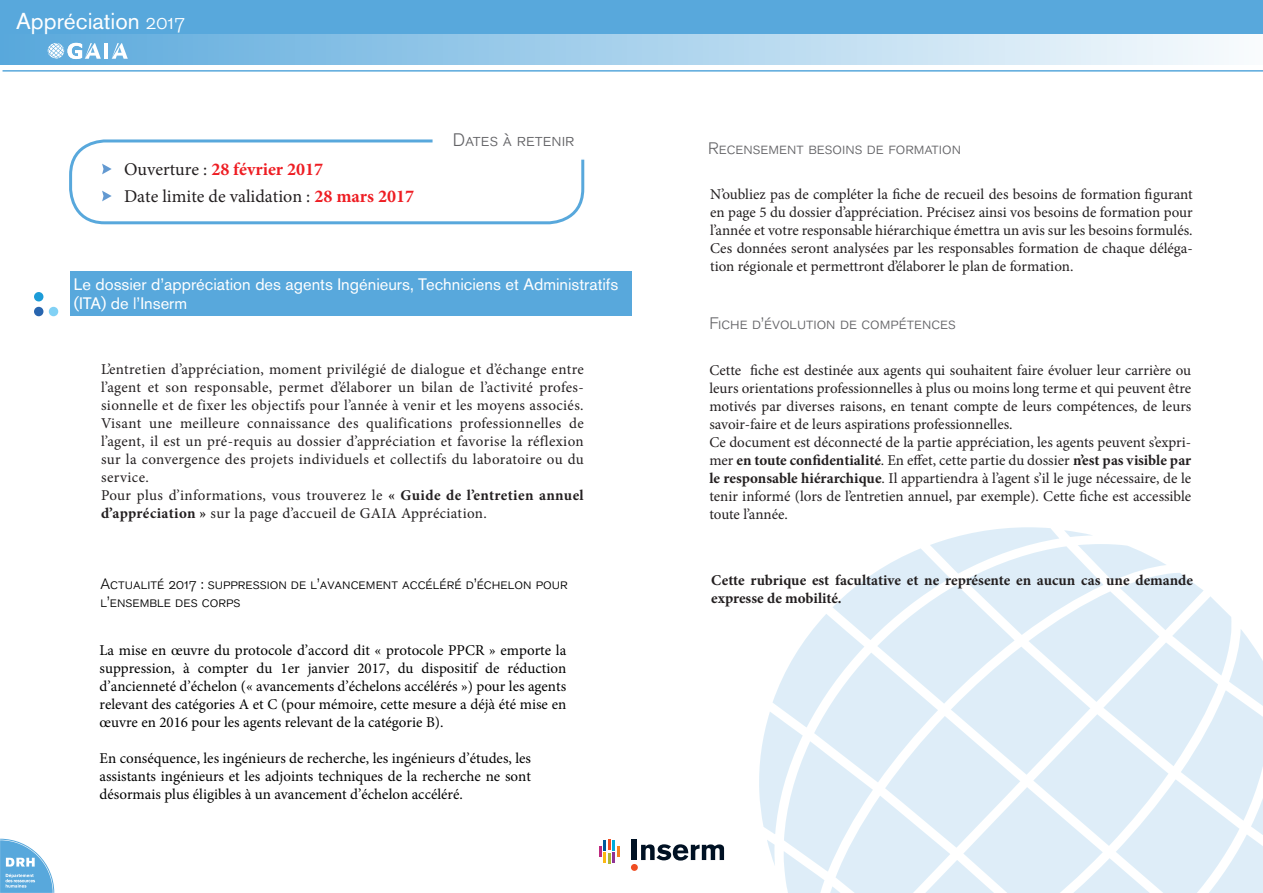
<style>
.page{position:relative;width:1263px;height:893px;background:#fff}
.page>*{position:absolute;margin:0;border:0;box-sizing:border-box;transform-origin:0 0}
.t1{font:22.95px "Akzidenz Grotesk BQ";color:#fff}
.t2{font:18px/27px "Minion Pro";color:#231f20}
.t3{font:18px "Akzidenz Grotesk BQ Light SC";color:#636366}
.t4{font:16.5px/19.8px "Akzidenz Grotesk BQ";color:#fff}
.t5{font:16.5px "Akzidenz Grotesk BQ Light SC";color:#636366}
.t6{font:15px/18px "Minion Pro";letter-spacing:.005em;color:#231f20;text-align:justify}
.t7{font:15px/18px "Minion Pro";letter-spacing:.025em;color:#231f20}
.t8{font:15px/18px "Minion Pro";color:#000;text-align:justify}
.t9{font:700 15px/17.9px "Minion Pro";color:#231f20}
.t10{font:15px/18px "Akzidenz Grotesk BQ Light SC";color:#000}
.s1{font-family:"Akzidenz Grotesk BQ Light Os F";font-size:21px}
.s2{font-weight:700;color:#ee1d23}
.s3{font-weight:700}
</style>
<div class="page">
<div style="left:70px;top:272px;width:562px;height:44px;background:#58a8dc"></div>
<svg style="left:69px;top:139px;width:516px;height:86px"></svg>
<svg style="left:102px;top:164px;width:10px;height:10px"></svg>
<svg style="left:102px;top:191px;width:10px;height:10px"></svg>
<div style="left:432px;top:128px;width:189px;height:32px;background:#fff"></div>
<div style="left:34px;top:307px;width:9px;height:9px;background:#2865af;border-radius:50%"></div>
<div style="left:34px;top:292px;width:9px;height:9px;background:#1c9cd8;border-radius:50%"></div>
<div style="left:49px;top:307px;width:9px;height:9px;background:#81d1f5;border-radius:50%"></div>
<svg style="left:759px;top:527px;width:504px;height:366px"></svg>
<svg style="left:0;top:33px;width:1263px;height:31px;background:#a8d1ec"></svg>
<div style="left:0;top:0;width:1263px;height:33px;background:#58a8dc"></div>
<hr style="left:3px;top:70px;width:1260px;height:2px;background:#58a8dc">
<hr style="left:104px;top:43px;width:4px;height:16px;background:#fff">
<svg style="left:112px;top:43px;width:16px;height:16px"></svg>
<svg style="left:48px;top:43px;width:53px;height:16px"></svg>
<svg style="left:0;top:839px;width:54px;height:54px"></svg>
<div style="left:632px;top:839px;width:5px;height:21px;background:#001123"></div>
<svg style="left:641px;top:844px;width:83px;height:17px"></svg>
<div style="left:631px;top:864px;width:7px;height:7px;background:#f04d22;border-radius:50%"></div>
<svg style="left:599px;top:839px;width:20px;height:24px"></svg>
<h1 class="t1" style="left:16px;top:7px;width:170px">Appréciation <span class="s1">2017</span></h1>
<p class="t2" style="left:124px;top:155px;width:291px">Ouverture : <span class="s2">28 février 2017<br></span>Date limite de validation : <span class="s2">28 mars 2017</span></p>
<p class="t3" style="left:453px;top:130px;width:123px">Dates à retenir</p>
<p class="t4" style="left:74px;top:274px;width:546px">Le dossier d’appréciation des agents Ingénieurs, Techniciens et Administratifs (ITA) de l’Inserm</p>
<p class="t7" style="left:101px;top:361px;width:484px">L’entretien d’appréciation, moment privilégié de dialogue et d’échange entre l’agent et son responsable, permet d’élaborer un bilan de l’activité profes&shy;sionnelle et de fixer les objectifs pour l’année à venir et les moyens associés.<br>Visant une meilleure connaissance des qualifications professionnelles de l’agent, il est un pré-requis au dossier d’appréciation et favorise la réflexion sur la convergence des projets individuels et collectifs du laboratoire ou du service.<br>Pour plus d’informations, vous trouverez le <span class="s3">« Guide de l’entretien annuel d’appréciation »</span> sur la page d’accueil de GAIA Appréciation.</p>
<p class="t10" style="left:101px;top:575px;width:469px">Actualité 2017 : suppression de l’avancement accéléré d’échelon pour l’ensemble des corps</p>
<p class="t8" style="left:100px;top:641px;width:468px">La mise en œuvre du protocole d’accord dit « protocole PPCR » emporte la suppression, à compter du 1er janvier 2017, du dispositif de réduction d’ancienneté d’échelon (« avancements d’échelons accélérés ») pour les agents relevant des catégories A et C (pour mémoire, cette mesure a déjà été mise en œuvre en 2016 pour les agents relevant de la catégorie B).</p>
<p class="t8" style="left:100px;top:749px;width:433px">En conséquence, les ingénieurs de recherche, les ingénieurs d’études, les assistants ingénieurs et les adjoints techniques de la recherche ne sont désormais plus éligibles à un avancement d’échelon accéléré.</p>
<p class="t5" style="left:708px;top:139px;width:254px">Recensement besoins de formation</p>
<p class="t6" style="left:710px;top:186px;width:484px">N’oubliez pas de compléter la fiche de recueil des besoins de formation figurant en page 5 du dossier d’appréciation. Précisez ainsi vos besoins de formation pour l’année et votre responsable hiérarchique émettra un avis sur les besoins formulés.<br>Ces données seront analysées par les responsables formation de chaque déléga&shy;tion régionale et permettront d’élaborer le plan de formation.</p>
<p class="t5" style="left:709px;top:314px;width:248px">Fiche d’évolution de compétences</p>
<p class="t6" style="left:709px;top:361px;width:483px;text-align:left">Cette fiche est destinée aux agents qui souhaitent faire évoluer leur carrière ou leurs orientations professionnelles à plus ou moins long terme et qui peuvent être motivés par diverses raisons, en tenant compte de leurs compétences, de leurs savoir-faire et de leurs aspirations professionnelles.<br>Ce document est déconnecté de la partie appréciation, les agents peuvent s’expri&shy;mer <span class="s3">en toute confidentialité</span>. En effet, cette partie du dossier <span class="s3">n’est pas visible par le responsable hiérarchique</span>. Il appartiendra à l’agent s’il le juge nécessaire, de le tenir informé (lors de l’entretien annuel, par exemple). Cette fiche est accessible toute l’année.</p>
<p class="t9" style="left:711px;top:571px;width:483px">Cette rubrique est facultative et ne représente en aucun cas une demande expresse de mobilité.</p>
</div>
